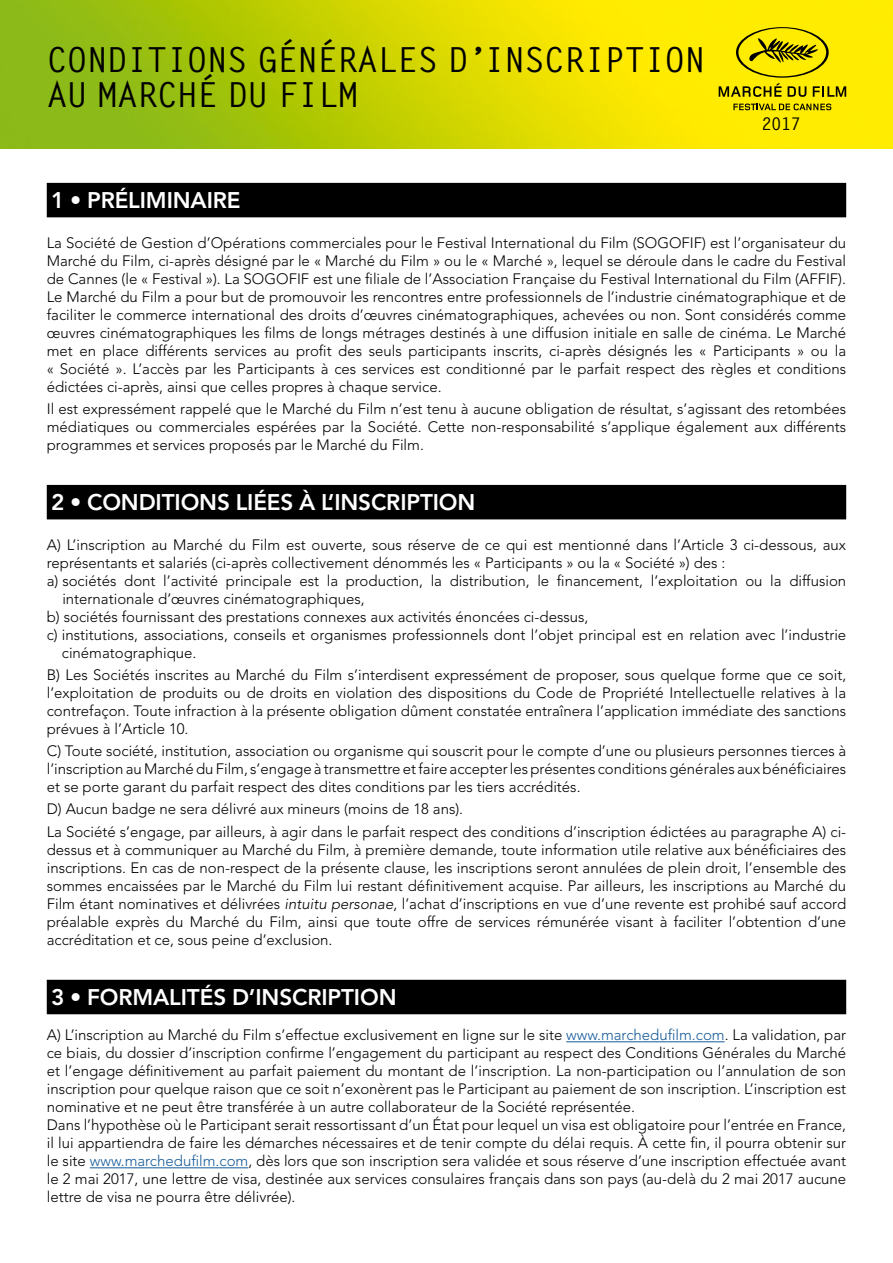
<style>
.page{position:relative;width:893px;height:1263px;background:#fff}
.page>*{position:absolute;margin:0;border:0;box-sizing:border-box;transform-origin:0 0}
.t1{font:700 34.5px/34.5px "Letter Gothic Std";letter-spacing:-.02em;color:#000}
.t2{font:800 22.5px "Avenir LT Std";letter-spacing:-.005em;color:#fff}
.t3{font:700 17.4px "Letter Gothic Std";color:#000}
.t4{font:300 15px/18px "Avenir LT Std";color:#000;text-align:justify}
.s1{font-style:italic}
.s2{color:#165b9a}
</style>
<div class="page">
<div style="left:47px;top:183px;width:799px;height:34px;background:#000"></div>
<div style="left:47px;top:485px;width:799px;height:34px;background:#000"></div>
<div style="left:47px;top:980px;width:799px;height:34px;background:#000"></div>
<hr style="left:566px;top:1041px;width:159px;height:1px;background:#165b9a">
<hr style="left:90px;top:1167px;width:158px;height:1px;background:#165b9a">
<img style="left:0;top:0;width:893px;height:149px">
<svg style="left:733px;top:104px;width:98px;height:6px"></svg>
<svg style="left:719px;top:27px;width:127px;height:70px;background:#d5c500"></svg>
<h1 class="t1" style="left:47px;top:43px;width:660px">CONDITIONS GÉNÉRALES D’INSCRIPTION<br>AU MARCHÉ DU FILM</h1>
<p class="t3" style="left:761px;top:113px;width:41px">2017</p>
<h2 class="t2" style="left:51px;top:187px;width:191px">1 • PRÉLIMINAIRE</h2>
<p class="t4" style="left:47px;top:233px;width:801px">La Société de Gestion d’Opérations commerciales pour le Festival International du Film (SOGOFIF) est l’organisateur du Marché du Film, ci-après désigné par le « Marché du Film » ou le « Marché », lequel se déroule dans le cadre du Festival de Cannes (le « Festival »). La SOGOFIF est une filiale de l’Association Française du Festival International du Film (AFFIF).<br>Le Marché du Film a pour but de promouvoir les rencontres entre professionnels de l’industrie cinématographique et de faciliter le commerce international des droits d’œuvres cinématographiques, achevées ou non. Sont considérés comme œuvres cinématographiques les films de longs métrages destinés à une diffusion initiale en salle de cinéma. Le Marché met en place différents services au profit des seuls participants inscrits, ci-après désignés les « Participants » ou la « Société ». L’accès par les Participants à ces services est conditionné par le parfait respect des règles et conditions édictées ci-après, ainsi que celles propres à chaque service.</p>
<p class="t4" style="left:47px;top:400px;width:801px">Il est expressément rappelé que le Marché du Film n’est tenu à aucune obligation de résultat, s’agissant des retombées médiatiques ou commerciales espérées par la Société. Cette non-responsabilité s’applique également aux différents programmes et services proposés par le Marché du Film.</p>
<h2 class="t2" style="left:51px;top:489px;width:426px">2 • CONDITIONS LIÉES À L’INSCRIPTION</h2>
<p class="t4" style="left:47px;top:536px;width:801px">A) L’inscription au Marché du Film est ouverte, sous réserve de ce qui est mentionné dans l’Article 3 ci-dessous, aux</p>
<p class="t4" style="left:47px;top:554px;width:680px">représentants et salariés (ci-après collectivement dénommés les « Participants » ou la « Société ») des :</p>
<p class="t4" style="left:47px;top:572px;width:801px">a) sociétés dont l’activité principale est la production, la distribution, le financement, l’exploitation ou la diffusion</p>
<p class="t4" style="left:62px;top:590px;width:304px">internationale d’œuvres cinématographiques,</p>
<p class="t4" style="left:47px;top:608px;width:543px">b) sociétés fournissant des prestations connexes aux activités énoncées ci-dessus,</p>
<p class="t4" style="left:47px;top:626px;width:801px">c) institutions, associations, conseils et organismes professionnels dont l’objet principal est en relation avec l’industrie</p>
<p class="t4" style="left:62px;top:644px;width:136px">cinématographique.</p>
<p class="t4" style="left:47px;top:666px;width:801px">B) Les Sociétés inscrites au Marché du Film s’interdisent expressément de proposer, sous quelque forme que ce soit, l’exploitation de produits ou de droits en violation des dispositions du Code de Propriété Intellectuelle relatives à la contrefaçon. Toute infraction à la présente obligation dûment constatée entraînera l’application immédiate des sanctions prévues à l’Article 10.</p>
<p class="t4" style="left:47px;top:742px;width:801px">C) Toute société, institution, association ou organisme qui souscrit pour le compte d’une ou plusieurs personnes tierces à l’inscription au Marché du Film, s’engage à transmettre et faire accepter les présentes conditions générales aux bénéficiaires et se porte garant du parfait respect des dites conditions par les tiers accrédités.</p>
<p class="t4" style="left:47px;top:798px;width:801px;line-height:22.2px">D) Aucun badge ne sera délivré aux mineurs (moins de 18 ans).<br>La Société s’engage, par ailleurs, à agir dans le parfait respect des conditions d’inscription édictées au paragraphe A) ci-</p>
<p class="t4" style="left:47px;top:841px;width:801px">dessus et à communiquer au Marché du Film, à première demande, toute information utile relative aux bénéficiaires des inscriptions. En cas de non-respect de la présente clause, les inscriptions seront annulées de plein droit, l’ensemble des sommes encaissées par le Marché du Film lui restant définitivement acquise. Par ailleurs, les inscriptions au Marché du Film étant nominatives et délivrées <span class="s1">intuitu personae</span>, l’achat d’inscriptions en vue d’une revente est prohibé sauf accord préalable exprès du Marché du Film, ainsi que toute offre de services rémunérée visant à faciliter l’obtention d’une accréditation et ce, sous peine d’exclusion.</p>
<h2 class="t2" style="left:51px;top:984px;width:347px">3 • FORMALITÉS D’INSCRIPTION</h2>
<p class="t4" style="left:47px;top:1026px;width:801px;text-align:left">A) L’inscription au Marché du Film s’effectue exclusivement en ligne sur le site <span class="s2">www.marchedufilm.com</span>. La validation, par ce biais, du dossier d’inscription confirme l’engagement du participant au respect des Conditions Générales du Marché et l’engage définitivement au parfait paiement du montant de l’inscription. La non-participation ou l’annulation de son inscription pour quelque raison que ce soit n’exonèrent pas le Participant au paiement de son inscription. L’inscription est nominative et ne peut être transférée à un autre collaborateur de la Société représentée.<br>Dans l’hypothèse où le Participant serait ressortissant d’un État pour lequel un visa est obligatoire pour l’entrée en France, il lui appartiendra de faire les démarches nécessaires et de tenir compte du délai requis. À cette fin, il pourra obtenir sur le site <span class="s2">www.marchedufilm.com</span>, dès lors que son inscription sera validée et sous réserve d’une inscription effectuée avant le 2 mai 2017, une lettre de visa, destinée aux services consulaires français dans son pays (au-delà du 2 mai 2017 aucune lettre de visa ne pourra être délivrée).</p>
</div>
